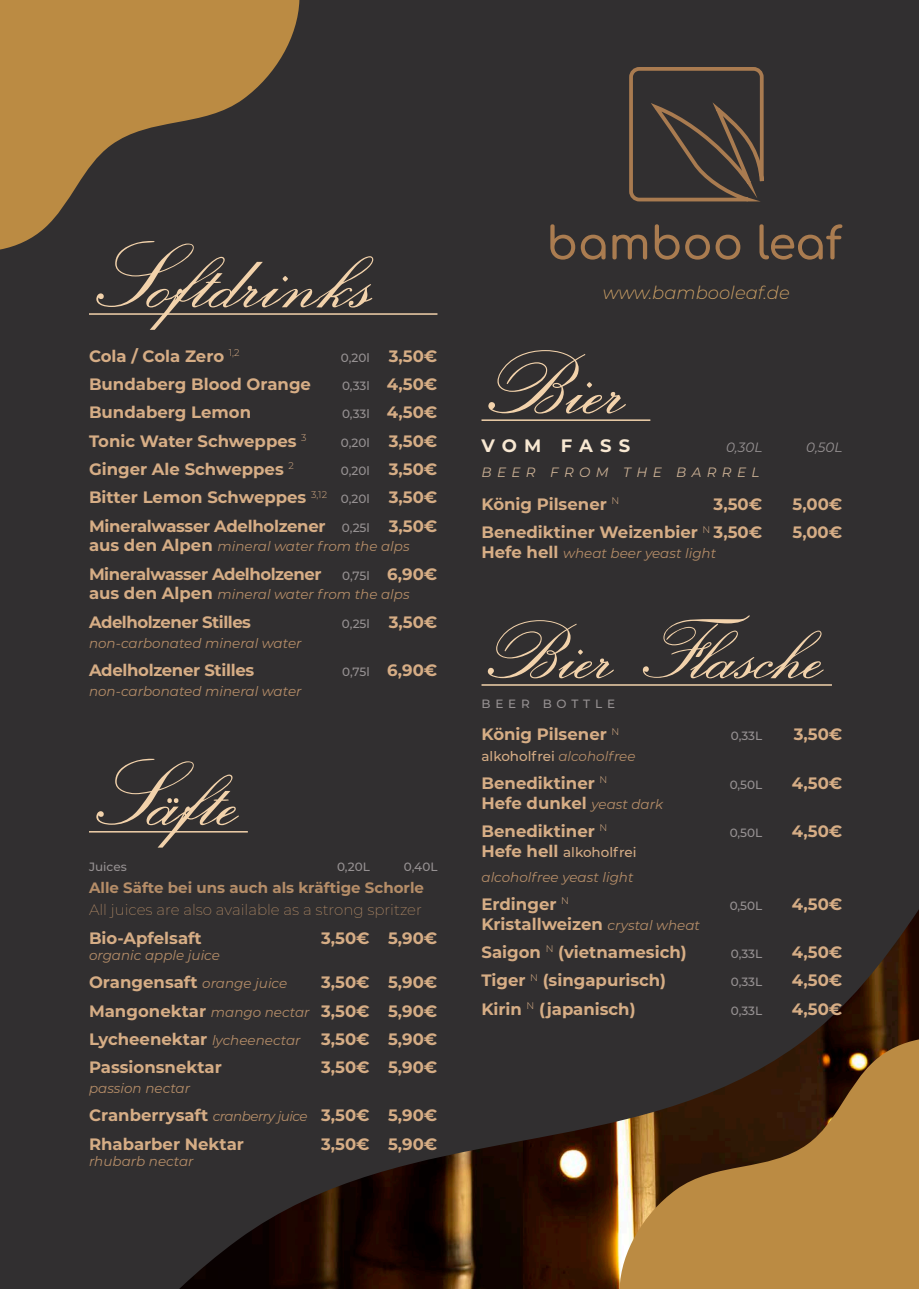
<style>
.page{position:relative;width:919px;height:1289px;background:#fff}
.page>*{position:absolute;margin:0;border:0;box-sizing:border-box;transform-origin:0 0}
.t1{font:90px "Exmouth";color:#f2d2ab}
.t2{font:82.5px "Exmouth";color:#f2d2ab}
.t3{font:italic 300 18px "Montserrat";color:#c89d64}
.t4{font:700 18px "Montserrat";color:#f8e8d2}
.t5{font:700 16.5px/28.3px "Montserrat";color:#d6ad85}
.t6{font:700 16.5px "Montserrat";letter-spacing:-.02em;color:#d6ad85}
.t7{font:700 16.5px "Montserrat";letter-spacing:-.03em;color:#d6ad85}
.t8{font:200 15px "Montserrat";color:#b58d68}
.t9{font:700 15px "Montserrat";color:#b58d68}
.t10{font:italic 13.5px/24.8px "Montserrat";color:#b58d68}
.t11{font:500 13.5px "Montserrat";color:#d6ad85}
.t12{font:italic 13.5px "Montserrat";color:#ccb195}
.t13{font:italic 13.5px "Montserrat";color:#969192}
.t14{font:500 12px "Montserrat";color:#969192}
.s1{font-weight:700;font-size:16.5px;color:#d6ad85}
.s2{font-weight:500;font-size:12px;color:#969192}
.s3{font-weight:700;font-style:normal;font-size:16.5px;color:#d6ad85}
.s4{font-weight:400;font-style:italic;font-size:13.5px;color:#b58d68}
.s5{font-weight:400;font-style:italic;color:#b58d68}
.s6{font-weight:500;font-style:normal;color:#d6ad85}
</style>
<div class="page">
<div style="left:0;top:0;width:918px;height:1288px;background:#312f30"></div>
<svg style="left:0;top:0;width:299px;height:249px;fill:#bb8b43"></svg>
<img style="left:180px;top:911px;width:738px;height:377px">
<hr style="left:89px;top:313px;width:348px;height:2px;background:#f2d2ab">
<hr style="left:89px;top:831px;width:159px;height:1px;background:#f2d2ab">
<svg style="left:550px;top:224px;width:55px;height:35px"></svg>
<svg style="left:612px;top:67px;width:230px;height:192px"></svg>
<hr style="left:481px;top:419px;width:169px;height:2px;background:#f2d2ab">
<hr style="left:481px;top:684px;width:350px;height:1px;background:#f2d2ab">
<svg style="left:619px;top:1039px;width:299px;height:249px;background:#896535"></svg>
<h1 class="t1" style="left:89px;top:224px;width:294px">Softdrinks</h1>
<p class="t5" style="left:89px;top:341px;width:152px">Cola / Cola Zero <sup>1,2</sup></p>
<p class="t14" style="left:341px;top:349px;width:98px">0,20l <span class="s1">3,50€</span></p>
<p class="t5" style="left:89px;top:369px;width:223px">Bundaberg Blood Orange</p>
<p class="t14" style="left:342px;top:377px;width:97px">0,33l <span class="s1">4,50€</span></p>
<p class="t5" style="left:89px;top:397px;width:163px">Bundaberg Lemon</p>
<p class="t14" style="left:342px;top:405px;width:97px">0,33l <span class="s1">4,50€</span></p>
<p class="t5" style="left:89px;top:425px;width:219px">Tonic Water Schweppes <sup>3</sup></p>
<p class="t14" style="left:341px;top:434px;width:98px">0,20l <span class="s1">3,50€</span></p>
<p class="t5" style="left:89px;top:454px;width:206px">Ginger Ale Schweppes <sup>2</sup></p>
<p class="t14" style="left:341px;top:462px;width:98px">0,20l <span class="s1">3,50€</span></p>
<p class="t5" style="left:89px;top:482px;width:239px">Bitter Lemon Schweppes <sup>3,12</sup></p>
<p class="t14" style="left:341px;top:490px;width:98px">0,20l <span class="s1">3,50€</span></p>
<p class="t6" style="left:89px;top:514px;width:350px">M ineralwasser Adelholzener <span class="s2">0,25l</span> 3,50€</p>
<p class="t10" style="left:89px;top:533px;width:322px"><span class="s3">aus den Alpen</span> mineral water from the alps</p>
<p class="t7" style="left:89px;top:562px;width:234px">M ineralwasser Adelholzener</p>
<p class="t14" style="left:342px;top:567px;width:97px">0,75l <span class="s1">6,90€</span></p>
<p class="t10" style="left:89px;top:582px;width:322px"><span class="s3">aus den Alpen</span> mineral water from the alps</p>
<p class="t7" style="left:89px;top:610px;width:163px">Adelholzener Stilles</p>
<p class="t14" style="left:342px;top:615px;width:97px">0,25l <span class="s1">3,50€</span></p>
<p class="t10" style="left:89px;top:630px;width:214px">non-carbonated mineral water</p>
<p class="t6" style="left:89px;top:658px;width:167px">Adelholzener Stilles</p>
<p class="t14" style="left:342px;top:663px;width:97px">0,75l <span class="s1">6,90€</span></p>
<p class="t10" style="left:89px;top:678px;width:214px">non-carbonated mineral water</p>
<h1 class="t1" style="left:89px;top:742px;width:176px">Säfte</h1>
<p class="t14" style="left:89px;top:858px;width:39px">Juices</p>
<p class="t14" style="left:337px;top:858px;width:34px">0,20L</p>
<p class="t14" style="left:404px;top:858px;width:35px">0,40L</p>
<p class="t9" style="left:89px;top:877px;width:336px">Alle Säfte bei uns auch als kräftige Schorle</p>
<p class="t8" style="left:89px;top:900px;width:334px">All juices are also available as a strong spritzer</p>
<p class="t5" style="left:89px;top:922px;width:114px">Bio-Apfelsaft</p>
<p class="t5" style="left:321px;top:922px;width:118px">3,50€ 5,90€</p>
<p class="t10" style="left:89px;top:942px;width:132px">organic apple juice</p>
<p class="t5" style="left:89px;top:967px;width:200px">Orangensaft <span class="s4">orange juice</span></p>
<p class="t5" style="left:89px;top:967px;width:350px;text-align:justify;text-indent:232px">3,50€ 5,90€ M angonektar <span class="s4">mango nectar</span> 3,50€ 5,90€ Lycheenektar <span class="s4">lycheenectar</span> 3,50€ 5,90€ Passionsnektar</p>
<p class="t5" style="left:321px;top:1052px;width:118px">3,50€ 5,90€</p>
<p class="t10" style="left:89px;top:1075px;width:103px">passion nectar</p>
<p class="t5" style="left:89px;top:1100px;width:350px">Cranberrysaft <span class="s4">cranberry juice</span> 3,50€ 5,90€<br>Rhabarber Nektar</p>
<p class="t5" style="left:321px;top:1128px;width:118px">3,50€ 5,90€</p>
<p class="t10" style="left:89px;top:1148px;width:106px">rhubarb nectar</p>
<p class="t3" style="left:603px;top:281px;width:188px">www.bambooleaf.de</p>
<h1 class="t1" style="left:481px;top:330px;width:155px">Bier</h1>
<p class="t4" style="left:481px;top:432px;width:135px">Vom Fass</p>
<p class="t13" style="left:726px;top:437px;width:38px">0,30L</p>
<p class="t13" style="left:806px;top:437px;width:38px">0,50L</p>
<p class="t12" style="left:481px;top:463px;width:30px">B eer</p>
<p class="t12" style="left:550px;top:463px;width:16px">from</p>
<p class="t12" style="left:623px;top:463px;width:14px">the</p>
<p class="t12" style="left:676px;top:463px;width:15px">barrel</p>
<p class="t5" style="left:481px;top:489px;width:139px">König Pilsener <sup>N</sup></p>
<p class="t5" style="left:713px;top:489px;width:50px">3,50€</p>
<p class="t5" style="left:792px;top:489px;width:51px">5,00€</p>
<p class="t5" style="left:481px;top:517px;width:282px">Benediktiner Weizenbier <sup>N</sup> 3,50€</p>
<p class="t5" style="left:792px;top:517px;width:51px">5,00€</p>
<p class="t10" style="left:481px;top:540px;width:236px"><span class="s3">H efe hell</span> wheat beer yeast light</p>
<h2 class="t2" style="left:481px;top:602px;width:352px">Bier Flasche</h2>
<p class="t14" style="left:481px;top:695px;width:26px">B eer</p>
<p class="t14" style="left:542px;top:695px;width:27px">B ottle</p>
<p class="t5" style="left:481px;top:719px;width:139px">König Pilsener <sup>N</sup></p>
<p class="t14" style="left:730px;top:727px;width:33px">0,33L</p>
<p class="t5" style="left:793px;top:719px;width:50px">3,50€</p>
<p class="t11" style="left:481px;top:746px;width:156px">alkoholfrei <span class="s5">alcoholfree</span></p>
<p class="t5" style="left:481px;top:768px;width:127px">Benediktiner <sup>N</sup></p>
<p class="t14" style="left:729px;top:776px;width:34px">0,50L</p>
<p class="t5" style="left:791px;top:768px;width:52px">4,50€</p>
<p class="t5" style="left:481px;top:787px;width:183px">H efe dunkel <span class="s4">yeast dark<br></span>Benediktiner <sup>N</sup></p>
<p class="t14" style="left:729px;top:824px;width:34px">0,50L</p>
<p class="t5" style="left:791px;top:816px;width:52px">4,50€</p>
<p class="t10" style="left:481px;top:839px;width:156px"><span class="s3">Hefe hell</span> <span class="s6">alkoholfrei </span>alcoholfree yeast light</p>
<p class="t5" style="left:481px;top:889px;width:89px">Erdinger <sup>N</sup></p>
<p class="t14" style="left:729px;top:897px;width:34px">0,50L</p>
<p class="t5" style="left:791px;top:889px;width:52px">4,50€</p>
<p class="t5" style="left:481px;top:908px;width:220px">Kristallweizen <span class="s4">crystal wheat<br></span>Saigon <sup>N</sup> (vietnamesich)</p>
<p class="t14" style="left:730px;top:945px;width:33px">0,33L</p>
<p class="t5" style="left:791px;top:937px;width:52px">4,50€</p>
<p class="t5" style="left:481px;top:965px;width:186px">Tiger <sup>N</sup> (singapurisch)</p>
<p class="t14" style="left:730px;top:973px;width:33px">0,33L</p>
<p class="t5" style="left:791px;top:965px;width:52px">4,50€</p>
<p class="t5" style="left:481px;top:993px;width:155px">Kirin <sup>N</sup> (japanisch)</p>
<p class="t14" style="left:730px;top:1001px;width:33px">0,33L</p>
<p class="t5" style="left:791px;top:993px;width:52px">4,50€</p>
</div>
